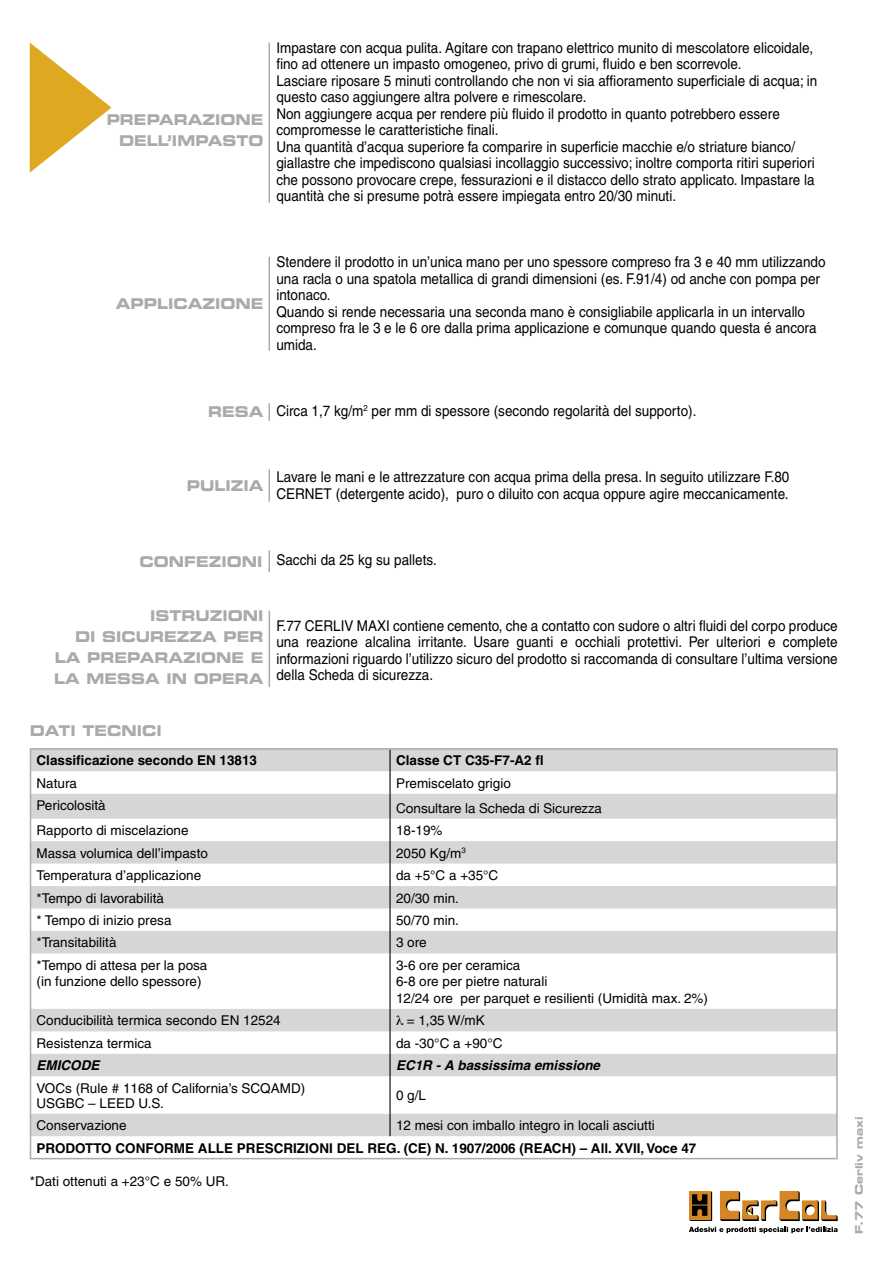
<style>
.page{position:relative;width:893px;height:1263px;background:#fff}
.page>*{position:absolute;margin:0;border:0;box-sizing:border-box;transform-origin:0 0}
.t1{font:14.85px/16.5px "Helvetica LT";color:#000;scale:.91 1}
.t2{font:14.85px/21px "Eurostile LT Bold Extended Two";color:#aaa;text-align:right;scale:.91 1}
.t3{font:13.5px/16.5px "Helvetica LT";color:#000}
.t4{font:700 13.5px "Helvetica LT";color:#000}
.t5{font:italic 700 13.5px "Helvetica LT";color:#000}
.t6{font:13.5px "Helvetica Neue";color:#000}
.t7{font:10.5px "Eurostile LT Bold Extended Two";color:#aaa}
</style>
<div class="page">
<hr style="left:268px;top:43px;width:2px;height:160px;background:#aaa">
<hr style="left:268px;top:469px;width:2px;height:33px;background:#aaa">
<hr style="left:268px;top:257px;width:2px;height:94px;background:#aaa">
<hr style="left:268px;top:550px;width:2px;height:22px;background:#aaa">
<svg style="left:268px;top:403px;width:2px;height:18px"></svg>
<svg style="left:30px;top:43px;width:81px;height:130px"></svg>
<svg style="left:689px;top:1191px;width:23px;height:30px"></svg>
<svg style="left:720px;top:1191px;width:118px;height:30px"></svg>
<svg style="left:689px;top:1227px;width:149px;height:6px"></svg>
<svg style="left:31px;top:750px;width:805px;height:386px"></svg>
<hr style="left:389px;top:750px;width:2px;height:21px;background:#000">
<hr style="left:389px;top:771px;width:2px;height:23px;background:#000">
<hr style="left:389px;top:794px;width:2px;height:25px;background:#000">
<hr style="left:389px;top:819px;width:2px;height:22px;background:#000">
<hr style="left:389px;top:841px;width:2px;height:22px;background:#000">
<hr style="left:389px;top:863px;width:2px;height:23px;background:#000">
<hr style="left:389px;top:886px;width:2px;height:22px;background:#000">
<hr style="left:389px;top:908px;width:2px;height:23px;background:#000">
<hr style="left:389px;top:931px;width:2px;height:22px;background:#000">
<hr style="left:389px;top:953px;width:2px;height:56px;background:#000">
<hr style="left:389px;top:1009px;width:2px;height:22px;background:#000">
<hr style="left:389px;top:1031px;width:2px;height:23px;background:#000">
<hr style="left:389px;top:1054px;width:2px;height:22px;background:#000">
<hr style="left:389px;top:1076px;width:2px;height:38px;background:#000">
<hr style="left:389px;top:1114px;width:2px;height:22px;background:#000">
<hr style="left:30px;top:748px;width:360px;height:2px;background:#aaa">
<hr style="left:390px;top:748px;width:448px;height:2px;background:#aaa">
<hr style="left:836px;top:750px;width:2px;height:21px;background:#aaa">
<hr style="left:836px;top:771px;width:2px;height:23px;background:#aaa">
<hr style="left:836px;top:794px;width:2px;height:25px;background:#aaa">
<hr style="left:836px;top:819px;width:2px;height:22px;background:#aaa">
<hr style="left:836px;top:841px;width:2px;height:22px;background:#aaa">
<hr style="left:836px;top:863px;width:2px;height:23px;background:#aaa">
<hr style="left:836px;top:886px;width:2px;height:22px;background:#aaa">
<hr style="left:836px;top:908px;width:2px;height:23px;background:#aaa">
<svg style="left:30px;top:750px;width:1px;height:203px"></svg>
<hr style="left:836px;top:931px;width:2px;height:22px;background:#aaa">
<hr style="left:30px;top:953px;width:1px;height:56px;background:#aaa">
<hr style="left:836px;top:953px;width:2px;height:56px;background:#aaa">
<hr style="left:836px;top:1009px;width:2px;height:22px;background:#aaa">
<hr style="left:836px;top:1031px;width:2px;height:23px;background:#aaa">
<svg style="left:30px;top:1009px;width:1px;height:67px"></svg>
<hr style="left:836px;top:1054px;width:2px;height:22px;background:#aaa">
<hr style="left:30px;top:1076px;width:1px;height:38px;background:#aaa">
<hr style="left:836px;top:1076px;width:2px;height:38px;background:#aaa">
<hr style="left:836px;top:1114px;width:2px;height:22px;background:#aaa">
<svg style="left:30px;top:1114px;width:1px;height:44px"></svg>
<hr style="left:836px;top:1136px;width:2px;height:22px;background:#aaa">
<hr style="left:30px;top:1158px;width:360px;height:1px;background:#aaa">
<hr style="left:390px;top:1158px;width:448px;height:1px;background:#aaa">
<hr style="left:269px;top:611px;width:1px;height:76px;background:#aaa">
<svg style="left:396px;top:1016px;width:7px;height:9px"></svg>
<p class="t2" style="left:107px;top:109px;width:174px">PREPARAZIONE<br>DELL’IMPASTO</p>
<p class="t1" style="left:276px;top:39px;width:596px">Impastare con acqua pulita. Agitare con trapano elettrico munito di mescolatore elicoidale, fino ad ottenere un impasto omogeneo, privo di grumi, fluido e ben scorrevole.<br>Lasciare riposare 5 minuti controllando che non vi sia affioramento superficiale di acqua; in questo caso aggiungere altra polvere e rimescolare.<br>Non aggiungere acqua per rendere più fluido il prodotto in quanto potrebbero essere compromesse le caratteristiche finali.<br>Una quantità d’acqua superiore fa comparire in superficie macchie e/o striature bianco/ giallastre che impediscono qualsiasi incollaggio successivo; inoltre comporta ritiri superiori che possono provocare crepe, fessurazioni e il distacco dello strato applicato. Impastare la quantità che si presume potrà essere impiegata entro 20/30 minuti.</p>
<p class="t2" style="left:116px;top:293px;width:164px">APPLICAZIONE</p>
<p class="t1" style="left:276px;top:254px;width:605px">Stendere il prodotto in un’unica mano per uno spessore compreso fra 3 e 40 mm utilizzando una racla o una spatola metallica di grandi dimensioni (es. F.91/4) od anche con pompa per intonaco.<br>Quando si rende necessaria una seconda mano è consigliabile applicarla in un intervallo compreso fra le 3 e le 6 ore dalla prima applicazione e comunque quando questa é ancora umida.</p>
<p class="t2" style="left:208px;top:401px;width:62px">RESA</p>
<p class="t1" style="left:276px;top:402px;width:463px">Circa 1,7 kg/m<sup>2</sup> per mm di spessore (secondo regolarità del supporto).</p>
<p class="t2" style="left:187px;top:475px;width:86px">PULIZIA</p>
<p class="t1" style="left:276px;top:468px;width:565px">Lavare le mani e le attrezzature con acqua prima della presa. In seguito utilizzare F.80<br>CERNET (detergente acido), puro o diluito con acqua oppure agire meccanicamente.</p>
<p class="t2" style="left:139px;top:550px;width:137px">CONFEZIONI</p>
<p class="t1" style="left:276px;top:551px;width:178px">Sacchi da 25 kg su pallets.</p>
<p class="t2" style="left:54px;top:605px;width:232px">ISTRUZIONI<br>DI SICUREZZA PER<br>LA PREPARAZIONE E<br>LA MESSA IN OPERA</p>
<p class="t1" style="left:276px;top:617px;width:618px;text-align:justify">F.77 CERLIV MAXI contiene cemento, che a contatto con sudore o altri fluidi del corpo produce una reazione alcalina irritante. Usare guanti e occhiali protettivi. Per ulteriori e complete informazioni riguardo l’utilizzo sicuro del prodotto si raccomanda di consultare l’ultima versione della Scheda di sicurezza.</p>
<p class="t2" style="left:30px;top:720px;width:147px">DATI TECNICI</p>
<p class="t4" style="left:37px;top:752px;width:222px">Classificazione secondo EN 13813</p>
<p class="t4" style="left:396px;top:752px;width:149px">Classe CT C35-F7-A2 fl</p>
<p class="t3" style="left:37px;top:775px;width:42px">Natura</p>
<p class="t3" style="left:396px;top:775px;width:116px">Premiscelato grigio</p>
<p class="t3" style="left:37px;top:797px;width:71px">Pericolosità</p>
<p class="t6" style="left:396px;top:800px;width:207px">Consultare la Scheda di Sicurezza</p>
<p class="t3" style="left:37px;top:822px;width:154px">Rapporto di miscelazione</p>
<p class="t3" style="left:396px;top:822px;width:48px">18-19%</p>
<p class="t3" style="left:37px;top:844px;width:173px">Massa volumica dell’impasto</p>
<p class="t3" style="left:396px;top:844px;width:71px">2050 Kg/m<sup>3</sup></p>
<p class="t3" style="left:37px;top:867px;width:166px">Temperatura d’applicazione</p>
<p class="t3" style="left:396px;top:867px;width:104px">da +5°C a +35°C</p>
<p class="t3" style="left:37px;top:889px;width:129px">*Tempo di lavorabilità</p>
<p class="t3" style="left:396px;top:889px;width:65px">20/30 min.</p>
<p class="t3" style="left:37px;top:912px;width:136px">* Tempo di inizio presa</p>
<p class="t3" style="left:396px;top:912px;width:65px">50/70 min.</p>
<p class="t3" style="left:37px;top:934px;width:82px">*Transitabilità</p>
<p class="t3" style="left:396px;top:934px;width:32px">3 ore</p>
<p class="t3" style="left:37px;top:957px;width:172px">*Tempo di attesa per la posa (in funzione dello spessore)</p>
<p class="t3" style="left:396px;top:957px;width:314px">3-6 ore per ceramica<br>6-8 ore per pietre naturali<br>12/24 ore per parquet e resilienti (Umidità max. 2%)</p>
<p class="t3" style="left:37px;top:1012px;width:246px">Conducibilità termica secondo EN 12524</p>
<p class="t3" style="left:407px;top:1012px;width:79px">= 1,35 W/mK</p>
<p class="t3" style="left:37px;top:1035px;width:117px">Resistenza termica</p>
<p class="t3" style="left:396px;top:1035px;width:108px">da -30°C a +90°C</p>
<p class="t5" style="left:37px;top:1057px;width:65px">EMICODE</p>
<p class="t5" style="left:396px;top:1057px;width:206px">EC1R - A bassissima emissione</p>
<p class="t3" style="left:37px;top:1080px;width:270px;line-height:15px">VOCs (Rule # 1168 of California’s SCQAMD)<br>USGBC – LEED U.S.</p>
<p class="t3" style="left:396px;top:1087px;width:32px">0 g/L</p>
<p class="t3" style="left:37px;top:1117px;width:92px">Conservazione</p>
<p class="t3" style="left:396px;top:1117px;width:260px">12 mesi con imballo integro in locali asciutti</p>
<p class="t4" style="left:37px;top:1139px;width:661px">PRODOTTO CONFORME ALLE PRESCRIZIONI DEL REG. (CE) N. 1907/2006 (REACH) – All. XVII, Voce 47</p>
<p class="t3" style="left:30px;top:1173px;width:201px">*Dati ottenuti a +23°C e 50% UR.</p>
<p class="t7" style="left:852px;top:1234px;width:119px;rotate:-90deg">F.77 Cerliv maxi</p>
</div>
